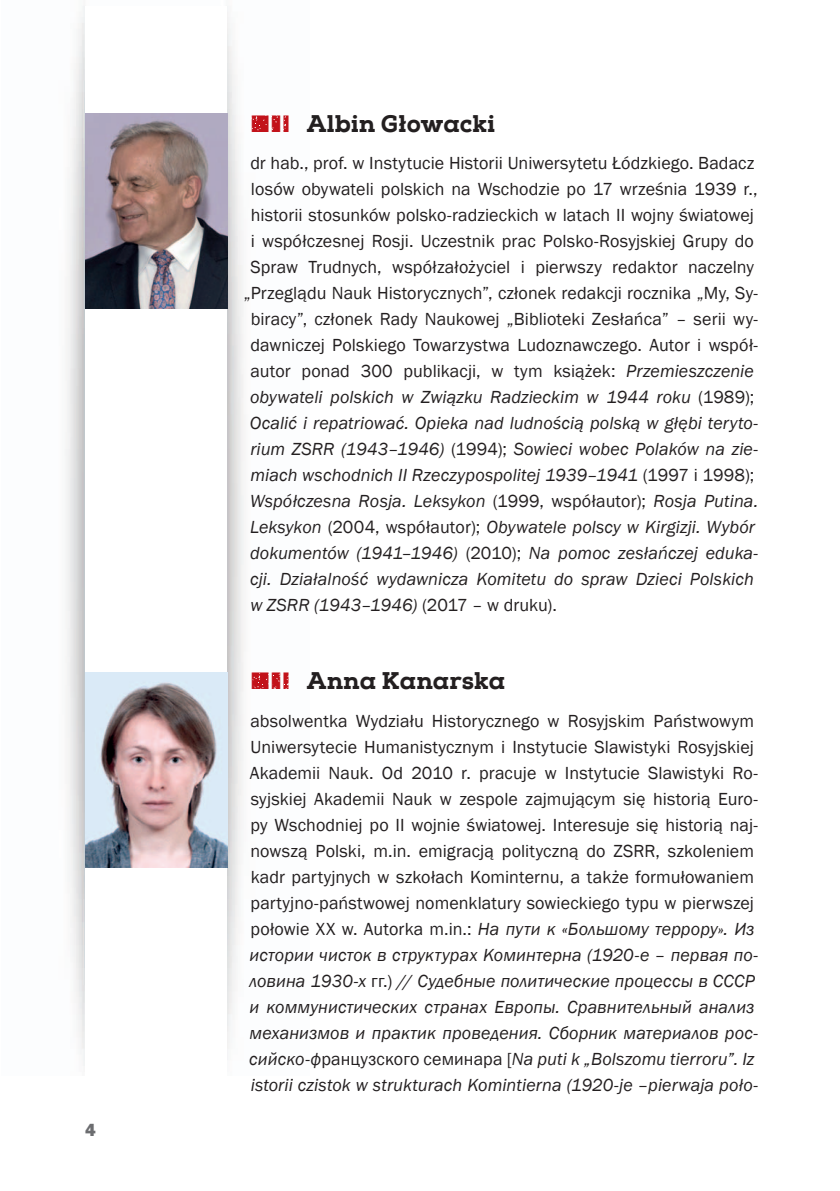
<style>
.page{position:relative;width:840px;height:1191px;background:#fff}
.page>*{position:absolute;margin:0;border:0;box-sizing:border-box;transform-origin:0 0}
.t1{font:800 24px "Nexa Slab";color:#231f20}
.t2{font:18px/26px "Franklin Gothic";letter-spacing:.005em;color:#231f20}
.t3{font:italic 18px "Franklin Gothic";letter-spacing:.005em;color:#231f20}
.t4{font:18px "Franklin Got Itc TCE Heav";color:#6c6d70}
.s1{color:#c2121a}
.s2{font-style:italic}
.s3{font-style:normal}
</style>
<div class="page">
<img style="left:65px;top:6px;width:179px;height:1060px">
<div style="left:85px;top:6px;width:142px;height:1071px;background:#fff"></div>
<img style="left:85px;top:113px;width:142px;height:195px">
<img style="left:85px;top:672px;width:142px;height:195px">
<p class="t4" style="left:85px;top:1119px;width:12px">4</p>
<h1 class="t1" style="left:251px;top:108px;width:245px"><span class="s1">■❚❙</span> Albin Głowacki</h1>
<p class="t2" style="left:250px;top:150px;width:505px">dr hab., prof. w Instytucie Historii Uniwersytetu Łódzkiego. Badacz</p>
<p class="t2" style="left:251px;top:176px;width:508px">losów obywateli polskich na Wschodzie po 17 września 1939 r.,</p>
<p class="t2" style="left:250px;top:202px;width:504px">historii stosunków polsko-radzieckich w latach II wojny światowej</p>
<p class="t2" style="left:251px;top:228px;width:504px">i współczesnej Rosji. Uczestnik prac Polsko-Rosyjskiej Grupy do</p>
<p class="t2" style="left:250px;top:254px;width:504px">Spraw Trudnych, współzałożyciel i pierwszy redaktor naczelny</p>
<p class="t2" style="left:243px;top:280px;width:516px">„Przeglądu Nauk Historycznych”, członek redakcji rocznika „My, Sy-</p>
<p class="t2" style="left:250px;top:306px;width:508px">biracy”, członek Rady Naukowej „Biblioteki Zesłańca” – serii wy-</p>
<p class="t2" style="left:250px;top:332px;width:509px">dawniczej Polskiego Towarzystwa Ludoznawczego. Autor i współ-</p>
<p class="t2" style="left:250px;top:358px;width:504px">autor ponad 300 publikacji, w tym książek: <span class="s2">Przemieszczenie</span></p>
<p class="t3" style="left:250px;top:386px;width:505px">obywateli polskich w Związku Radzieckim w 1944 roku <span class="s3">(1989);</span></p>
<p class="t3" style="left:250px;top:412px;width:509px">Ocalić i repatriować. Opieka nad ludnością polską w głębi teryto-</p>
<p class="t3" style="left:250px;top:438px;width:509px">rium ZSRR (1943–1946) <span class="s3">(1994);</span> Sowieci wobec Polaków na zie-</p>
<p class="t3" style="left:250px;top:464px;width:505px">miach wschodnich II Rzeczypospolitej 1939–1941 <span class="s3">(1997 i 1998);</span></p>
<p class="t3" style="left:250px;top:490px;width:509px">Współczesna Rosja. Leksykon <span class="s3">(1999, współautor);</span> Rosja Putina.</p>
<p class="t3" style="left:250px;top:516px;width:506px">Leksykon <span class="s3">(2004, współautor);</span> Obywatele polscy w Kirgizji. Wybór</p>
<p class="t3" style="left:250px;top:542px;width:509px">dokumentów (1941–1946) <span class="s3">(2010);</span> Na pomoc zesłańczej eduka-</p>
<p class="t3" style="left:250px;top:568px;width:505px">cji. Działalność wydawnicza Komitetu do spraw Dzieci Polskich</p>
<p class="t3" style="left:250px;top:594px;width:308px">w ZSRR (1943–1946) <span class="s3">(2017 – w druku).</span></p>
<h1 class="t1" style="left:251px;top:666px;width:255px"><span class="s1">■❚❙</span> Anna Kanarska</h1>
<p class="t2" style="left:249px;top:708px;width:510px">absolwentka Wydziału Historycznego w Rosyjskim Państwowym Uniwersytecie Humanistycznym i Instytucie Slawistyki Rosyjskiej Akademii Nauk. Od 2010 r. pracuje w Instytucie Slawistyki Ro&shy;syjskiej Akademii Nauk w zespole zajmującym się historią Euro&shy;py Wschodniej po II wojnie światowej. Interesuje się historią naj&shy;nowszą Polski, m.in. emigracją polityczną do ZSRR, szkoleniem kadr partyjnych w szkołach Kominternu, a także formułowaniem partyjno-państwowej nomenklatury sowieckiego typu w pierwszej połowie ХХ w. Autorka m.in.: <span class="s2">На пути к «Большому террору». Из истории чисток в структурах Коминтерна (1920-е – первая по&shy;ловина 1930-х</span> гг.) <span class="s2">// Судебные политические процессы в СССР и коммунистических странах Европы. Сравнительный анализ механизмов и практик проведения. Сборник материалов рос&shy;сийско-ф</span>ранцузского семинара [<span class="s2">Na puti k „Bolszomu tierroru”. Iz istorii czistok w strukturach Komintierna (1920-je –pierwaja poło-</span></p>
</div>
